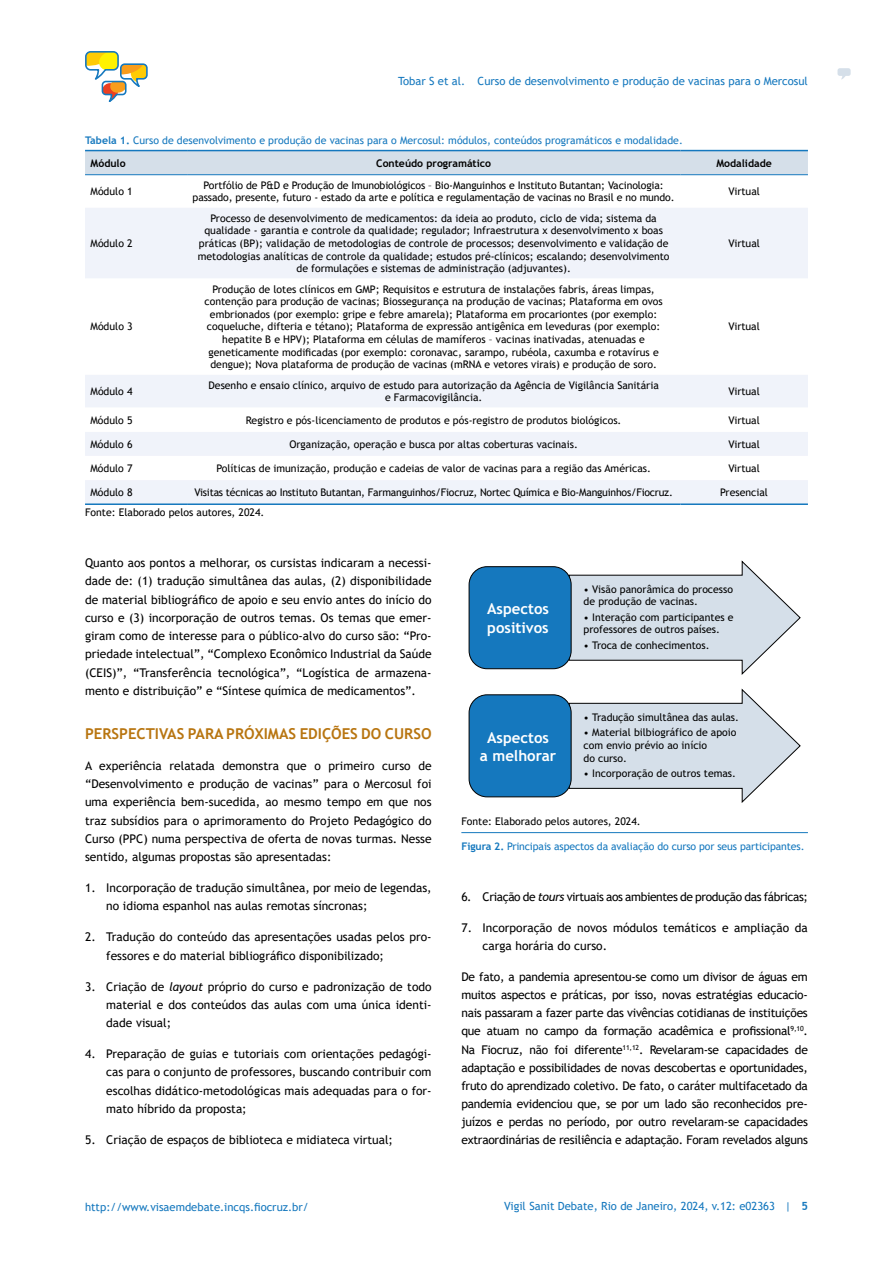
<style>
.page{position:relative;width:893px;height:1263px;background:#fff}
.page>*{position:absolute;margin:0;border:0;box-sizing:border-box;transform-origin:0 0}
.t1{font:700 15px "Trebuchet MS";color:#b87510}
.t2{font:700 15px/18px "Trebuchet MS";color:#fff}
.t3{font:12px/18.3px "Trebuchet MS";color:#000;text-align:justify}
.t4{font:12px "Trebuchet MS";letter-spacing:-.03em;color:#000}
.t5{font:11.25px "Trebuchet MS";color:#1578be}
.t6{font:10.5px/12.6px "Trebuchet MS";color:#000;text-align:center}
.t7{font:10.5px/22.6px "Trebuchet MS";color:#1578be}
.t8{font:10.5px "Trebuchet MS";letter-spacing:-.02em;color:#000}
.t9{font:700 10.5px "Trebuchet MS";color:#000}
.s1{font-weight:700}
.s2{font-weight:700;color:#000}
.s3{font-style:italic}
</style>
<div class="page">
<svg style="left:85px;top:51px;width:63px;height:51px"></svg>
<svg style="left:837px;top:68px;width:14px;height:11px"></svg>
<div style="left:85px;top:151px;width:723px;height:23px;background:#d5dfe9"></div>
<div style="left:85px;top:208px;width:723px;height:295px;background:#f0f3fa"></div>
<svg style="left:85px;top:279px;width:723px;height:201px"></svg>
<hr style="left:85px;top:150px;width:102px;height:1px;background:#1578be">
<hr style="left:187px;top:150px;width:493px;height:1px;background:#1578be">
<hr style="left:680px;top:150px;width:128px;height:1px;background:#1578be">
<hr style="left:85px;top:174px;width:102px;height:1px;background:#1578be">
<hr style="left:187px;top:174px;width:493px;height:1px;background:#1578be">
<hr style="left:680px;top:174px;width:128px;height:1px;background:#1578be">
<hr style="left:85px;top:503px;width:102px;height:2px;background:#1578be">
<hr style="left:187px;top:503px;width:493px;height:2px;background:#1578be">
<hr style="left:680px;top:503px;width:128px;height:2px;background:#1578be">
<hr style="left:461px;top:832px;width:347px;height:1px;background:#1578be">
<svg style="left:568px;top:561px;width:233px;height:114px"></svg>
<div style="left:469px;top:567px;width:102px;height:102px;background:#1578be;border-radius:18px"></div>
<div style="left:469px;top:566px;width:102px;height:103px;border:1px solid #000;border-radius:18px"></div>
<svg style="left:568px;top:688px;width:233px;height:115px"></svg>
<div style="left:469px;top:695px;width:102px;height:102px;background:#1578be;border-radius:18px"></div>
<div style="left:469px;top:694px;width:102px;height:103px;border:1px solid #000;border-radius:18px"></div>
<p class="t5" style="left:398px;top:74px;width:411px">Tobar S et al. Curso de desenvolvimento e produção de vacinas para o Mercosul</p>
<p class="t7" style="left:91px;top:129px;width:594px;text-indent:-6px"><span class="s1">Tabela 1.</span> Curso de desenvolvimento e produção de vacinas para o Mercosul: módulos, conteúdos programáticos e modalidade.<br><span class="s2">Módulo</span></p>
<p class="t9" style="left:376px;top:156px;width:116px">Conteúdo programático</p>
<p class="t9" style="left:716px;top:156px;width:57px">Modalidade</p>
<p class="t6" style="left:91px;top:185px;width:44px">Módulo 1</p>
<p class="t6" style="left:193px;top:179px;width:483px">Portfólio de P&amp;D e Produção de Imunobiológicos – Bio-Manguinhos e Instituto Butantan; Vacinologia: passado, presente, futuro - estado da arte e política e regulamentação de vacinas no Brasil e no mundo.</p>
<p class="t6" style="left:728px;top:185px;width:33px">Virtual</p>
<p class="t6" style="left:91px;top:237px;width:44px">Módulo 2</p>
<p class="t6" style="left:198px;top:212px;width:473px">Processo de desenvolvimento de medicamentos: da ideia ao produto, ciclo de vida; sistema da qualidade - garantia e controle da qualidade; regulador; Infraestrutura x desenvolvimento x boas práticas (BP); validação de metodologias de controle de processos; desenvolvimento e validação de metodologias analíticas de controle da qualidade; estudos pré-clínicos; escalando; desenvolvimento de formulações e sistemas de administração (adjuvantes).</p>
<p class="t6" style="left:728px;top:237px;width:33px">Virtual</p>
<p class="t6" style="left:91px;top:320px;width:44px">Módulo 3</p>
<p class="t6" style="left:205px;top:283px;width:460px">Produção de lotes clínicos em GMP; Requisitos e estrutura de instalações fabris, áreas limpas, contenção para produção de vacinas; Biossegurança na produção de vacinas; Plataforma em ovos embrionados (por exemplo: gripe e febre amarela); Plataforma em procariontes (por exemplo: coqueluche, difteria e tétano); Plataforma de expressão antigênica em leveduras (por exemplo: hepatite B e HPV); Plataforma em células de mamíferos – vacinas inativadas, atenuadas e geneticamente modificadas (por exemplo: coronavac, sarampo, rubéola, caxumba e rotavírus e dengue); Nova plataforma de produção de vacinas (mRNA e vetores virais) e produção de soro.</p>
<p class="t6" style="left:728px;top:320px;width:33px">Virtual</p>
<p class="t6" style="left:91px;top:385px;width:44px">Módulo 4</p>
<p class="t6" style="left:209px;top:379px;width:452px">Desenho e ensaio clínico, arquivo de estudo para autorização da Agência de Vigilância Sanitária e Farmacovigilância.</p>
<p class="t6" style="left:728px;top:385px;width:33px">Virtual</p>
<p class="t6" style="left:91px;top:413px;width:44px">Módulo 5</p>
<p class="t6" style="left:246px;top:413px;width:377px">Registro e pós-licenciamento de produtos e pós-registro de produtos biológicos.</p>
<p class="t6" style="left:728px;top:413px;width:33px">Virtual</p>
<p class="t6" style="left:91px;top:438px;width:44px">Módulo 6</p>
<p class="t6" style="left:289px;top:438px;width:290px">Organização, operação e busca por altas coberturas vacinais.</p>
<p class="t6" style="left:728px;top:438px;width:33px">Virtual</p>
<p class="t6" style="left:91px;top:462px;width:44px">Módulo 7</p>
<p class="t6" style="left:216px;top:462px;width:436px">Políticas de imunização, produção e cadeias de valor de vacinas para a região das Américas.</p>
<p class="t6" style="left:728px;top:462px;width:33px">Virtual</p>
<p class="t6" style="left:91px;top:486px;width:44px">Módulo 8</p>
<p class="t8" style="left:194px;top:486px;width:480px">Visitas técnicas ao Instituto Butantan, Farmanguinhos/Fiocruz, Nortec Química e Bio-Manguinhos/Fiocruz.</p>
<p class="t6" style="left:720px;top:486px;width:49px">Presencial</p>
<p class="t6" style="left:85px;top:506px;width:181px">Fonte: Elaborado pelos autores, 2024.</p>
<p class="t3" style="left:85px;top:554px;width:348px">Quanto aos pontos a melhorar, os cursistas indicaram a necessi&shy;dade de: (1) tradução simultânea das aulas, (2) disponibilidade de material bibliográfico de apoio e seu envio antes do início do curso e (3) incorporação de outros temas. Os temas que emer&shy;giram como de interesse para o público-alvo do curso são: “Pro&shy;priedade intelectual”, “Complexo Econômico Industrial da Saúde (CEIS)”, “Transferência tecnológica”, “Logística de armazena&shy;mento e distribuição” e “Síntese química de medicamentos”.</p>
<p class="t1" style="left:85px;top:724px;width:348px">PERSPECTIVAS PARA PRÓXIMAS EDIÇÕES DO CURSO</p>
<p class="t3" style="left:85px;top:756px;width:348px">A experiência relatada demonstra que o primeiro curso de “Desenvolvimento e produção de vacinas” para o Mercosul foi uma experiência bem-sucedida, ao mesmo tempo em que nos traz subsídios para o aprimoramento do Projeto Pedagógico do Curso (PPC) numa perspectiva de oferta de novas turmas. Nesse sentido, algumas propostas são apresentadas:</p>
<p class="t3" style="left:106px;top:878px;width:327px;text-indent:-21px">1. Incorporação de tradução simultânea, por meio de legendas, no idioma espanhol nas aulas remotas síncronas;</p>
<p class="t3" style="left:106px;top:928px;width:327px;text-indent:-21px">2. Tradução do conteúdo das apresentações usadas pelos pro&shy;fessores e do material bibliográfico disponibilizado;</p>
<p class="t3" style="left:106px;top:977px;width:327px;text-indent:-21px">3. Criação de <span class="s3">layout</span> próprio do curso e padronização de todo material e dos conteúdos das aulas com uma única identi&shy;dade visual;</p>
<p class="t3" style="left:106px;top:1045px;width:327px;text-indent:-21px">4. Preparação de guias e tutoriais com orientações pedagógi&shy;cas para o conjunto de professores, buscando contribuir com escolhas didático-metodológicas mais adequadas para o for&shy;mato híbrido da proposta;</p>
<p class="t3" style="left:85px;top:1130px;width:309px">5. Criação de espaços de biblioteca e midiateca virtual;</p>
<p class="t2" style="left:487px;top:600px;width:63px">Aspectos positivos</p>
<p class="t2" style="left:480px;top:728px;width:78px;text-align:center">Aspectos<br>a melhorar</p>
<p class="t6" style="left:584px;top:582px;width:151px;text-align:left">• Visão panorâmica do processo de produção de vacinas.</p>
<p class="t6" style="left:584px;top:611px;width:151px;text-align:left">• Interação com participantes e professores de outros países.</p>
<p class="t6" style="left:584px;top:639px;width:128px">• Troca de conhecimentos.</p>
<p class="t6" style="left:584px;top:711px;width:157px">• Tradução simultânea das aulas.</p>
<p class="t6" style="left:584px;top:726px;width:154px;text-align:left">• Material bilbiográfico de apoio com envio prévio ao início<br>do curso.</p>
<p class="t6" style="left:584px;top:767px;width:154px">• Incorporação de outros temas.</p>
<p class="t6" style="left:461px;top:814px;width:181px">Fonte: Elaborado pelos autores, 2024.</p>
<p class="t7" style="left:461px;top:835px;width:345px"><span class="s1">Figura 2.</span> Principais aspectos da avaliação do curso por seus participantes.</p>
<p class="t4" style="left:461px;top:889px;width:348px">6. Criação de <span class="s3">tours</span> virtuais aos ambientes de produção das fábricas;</p>
<p class="t3" style="left:483px;top:919px;width:327px;text-indent:-21px">7. Incorporação de novos módulos temáticos e ampliação da carga horária do curso.</p>
<p class="t3" style="left:461px;top:968px;width:348px">De fato, a pandemia apresentou-se como um divisor de águas em muitos aspectos e práticas, por isso, novas estratégias educacio&shy;nais passaram a fazer parte das vivências cotidianas de instituições que atuam no campo da formação acadêmica e profissional<sup>9,10</sup>.<br>Na Fiocruz, não foi diferente<sup>11,12</sup>. Revelaram-se capacidades de adaptação e possibilidades de novas descobertas e oportunidades, fruto do aprendizado coletivo. De fato, o caráter multifacetado da pandemia evidenciou que, se por um lado são reconhecidos pre&shy;juízos e perdas no período, por outro revelaram-se capacidades extraordinárias de resiliência e adaptação. Foram revelados alguns</p>
<p class="t5" style="left:85px;top:1199px;width:225px">http://www.visaemdebate.incqs.fiocruz.br/</p>
<p class="t5" style="left:504px;top:1199px;width:305px">Vigil Sanit Debate, Rio de Janeiro, 2024, v.12: e02363 | <span class="s1">5</span></p>
</div>
